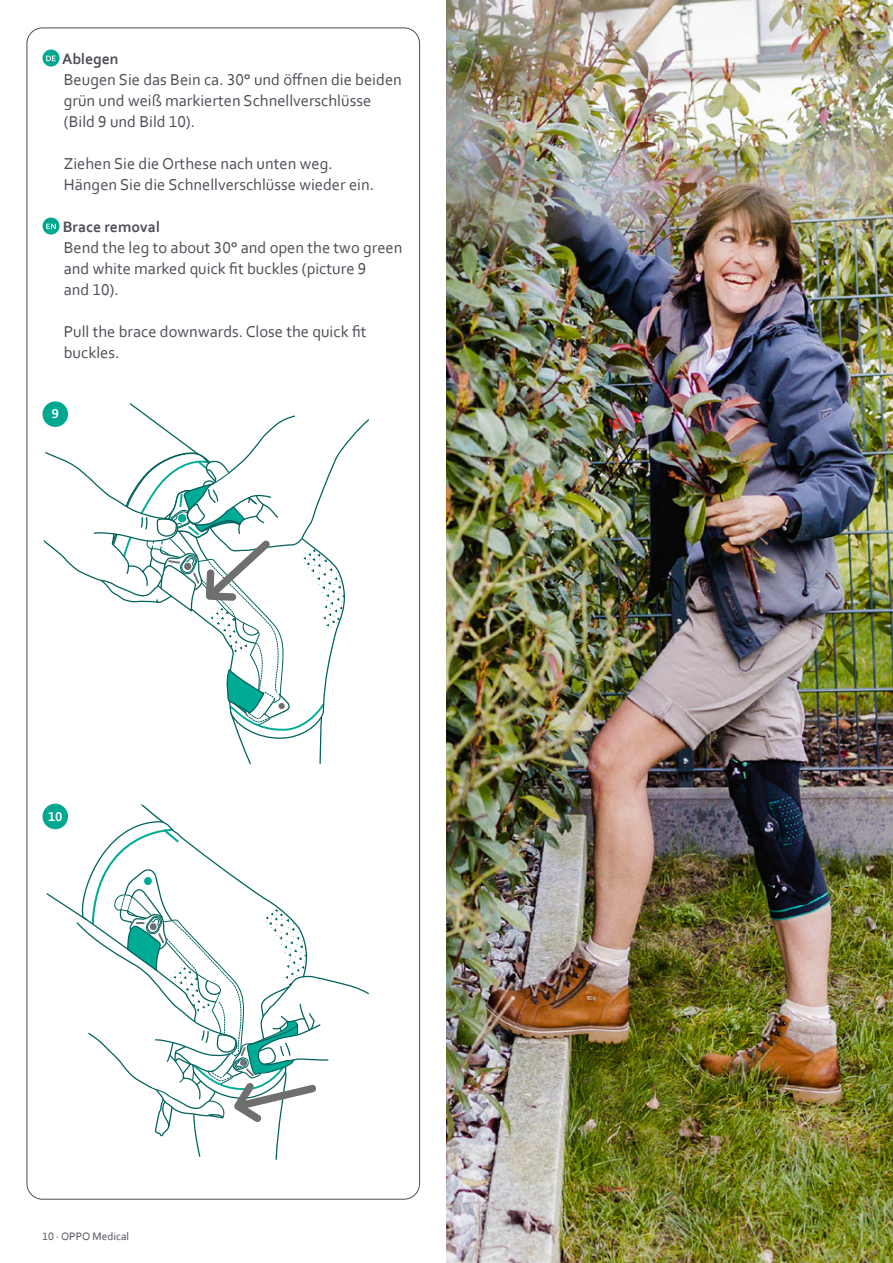
<style>
.page{position:relative;width:893px;height:1263px;background:#fff}
.page>*{position:absolute;margin:0;border:0;box-sizing:border-box;transform-origin:0 0}
.Plain_Text_Zweisprachig_mit_Subheadline{font:16.5px/21px "Corbel";color:#4c4e56}
.Plain_Text_Subheadline_A5{font:700 15.75px "Corbel";color:#4c4e56}
.Headline_B_A5{font:700 13.5px "Corbel";color:#fff}
.t1{font:11.25px "Corbel";color:#4c4e56}
</style>
<div class="page">
<svg style="left:43px;top:50px;width:17px;height:17px"></svg>
<svg style="left:46px;top:56px;width:10px;height:5px"></svg>
<svg style="left:43px;top:218px;width:17px;height:17px"></svg>
<svg style="left:46px;top:224px;width:10px;height:5px"></svg>
<svg style="left:43px;top:403px;width:326px;height:361px"></svg>
<svg style="left:45px;top:805px;width:324px;height:355px"></svg>
<div style="left:43px;top:401px;width:25px;height:26px;background:#00a88f;border-radius:50%"></div>
<div style="left:43px;top:804px;width:25px;height:25px;background:#00a88f;border-radius:50%"></div>
<img style="left:446px;top:0;width:447px;height:1263px">
<p class="Plain_Text_Subheadline_A5" style="left:62px;top:49px;width:58px">Ablegen</p>
<p class="Plain_Text_Zweisprachig_mit_Subheadline" style="left:64px;top:68px;width:340px">Beugen Sie das Bein ca. 30° und öffnen die beiden grün und weiß markierten Schnellverschlüsse (Bild 9 und Bild 10).</p>
<p class="Plain_Text_Zweisprachig_mit_Subheadline" style="left:64px;top:152px;width:271px">Ziehen Sie die Orthese nach unten weg.</p>
<p class="Plain_Text_Zweisprachig_mit_Subheadline" style="left:64px;top:173px;width:312px">Hängen Sie die Schnellverschlüsse wieder ein.</p>
<p class="Plain_Text_Subheadline_A5" style="left:63px;top:217px;width:99px">Brace removal</p>
<p class="Plain_Text_Zweisprachig_mit_Subheadline" style="left:64px;top:236px;width:340px">Bend the leg to about 30° and open the two green and white marked quick fit buckles (picture 9<br>and 10).</p>
<p class="Plain_Text_Zweisprachig_mit_Subheadline" style="left:64px;top:320px;width:304px">Pull the brace downwards. Close the quick fit buckles.</p>
<p class="Headline_B_A5" style="left:52px;top:406px;width:9px">9</p>
<p class="Headline_B_A5" style="left:48px;top:808px;width:16px">10</p>
<p class="t1" style="left:43px;top:1229px;width:88px">10 · OPPO Medical</p>
</div>
